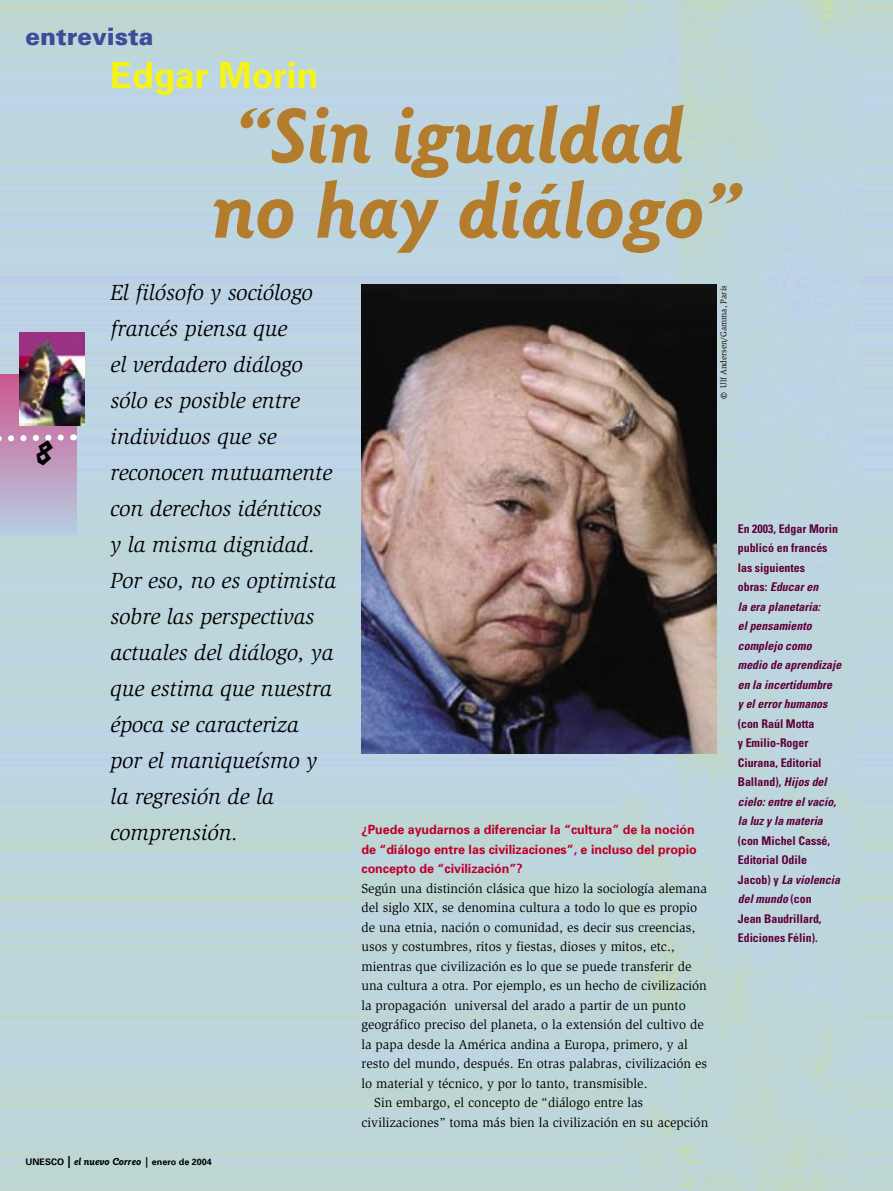
<style>
.page{position:relative;width:893px;height:1191px;background:#fff}
.page>*{position:absolute;margin:0;border:0;box-sizing:border-box;transform-origin:0 0}
.t1{font:italic 700 81px/75px "Goudy Sans";color:#b47d2d}
.t2{font:700 36px "Univers";color:#f7f410}
.t3{font:700 36px "Elektrix";color:#000}
.t4{font:900 24px "Univers";color:#3a4d98}
.t5{font:italic 22.5px/36px "Slimbach";color:#000}
.t6{font:13.5px "Slimbach";color:#000}
.t7{font:700 12.75px/19.5px "Univers";color:#be0027}
.t8{font:700 condensed 12px/19.5px "Univers";color:#5e003a}
.t9{font:italic 700 condensed 12px/19.5px "Univers";color:#5e003a}
.t10{font:700 9px "Univers";color:#000}
.t11{font:8.85px "Slimbach";color:#000;scale:.95 1}
.s1{font-size:13.5px}
.s2{font-style:normal}
.s3{font-style:italic}
.s4{font-size:12px}
.s5{font-family:"Goudy Sans";font-style:italic;font-size:10.5px}
</style>
<div class="page">
<img style="left:0;top:0;width:892px;height:1191px">
<div style="left:0;top:374px;width:77px;height:160px;background:linear-gradient(to bottom,#cd5590,#b7cce2)"></div>
<img style="left:20px;top:332px;width:65px;height:93px">
<svg style="left:0;top:431px;width:79px;height:14px"></svg>
<hr style="left:892px;top:0;width:1px;height:1191px;background:#b7cee3">
<img style="left:361px;top:285px;width:355px;height:468px">
<h3 class="t4" style="left:26px;top:21px;width:129px">entrevista</h3>
<h2 class="t3" style="left:36px;top:431px;width:19px">8</h2>
<h2 class="t2" style="left:111px;top:54px;width:209px">Edgar Morin</h2>
<h1 class="t1" style="left:212px;top:99px;width:530px">“Sin igualdad no hay diálogo”</h1>
<p class="t11" style="left:719px;top:399px;width:121px;rotate:-90deg"><span class="s1">©</span> Ulf Andersen/Gamma, París</p>
<p class="t5" style="left:111px;top:274px;width:227px">El filósofo y sociólogo francés piensa que<br>el verdadero diálogo sólo es posible entre individuos que se reconocen mutuamente con derechos idénticos y la misma dignidad.<br>Por eso, no es optimista sobre las perspectivas actuales del diálogo, ya que estima que nuestra época se caracteriza<br>por el maniqueísmo y la regresión de la comprensión.</p>
<p class="t9" style="left:738px;top:518px;width:105px"><span class="s2">En 2003, Edgar Morin publicó en francés las siguientes<br>obras:</span> Educar en<br>la era planetaria:<br>el pensamiento complejo como medio de aprendizaje en la incertidumbre<br>y el error humanos</p>
<p class="t8" style="left:738px;top:713px;width:100px">(con Raúl Motta<br>y Emilio-Roger<br>Ciurana, Editorial<br>Balland), <span class="s3">Hijos del cielo: entre el vacío, la luz y la materia</span></p>
<p class="t8" style="left:738px;top:830px;width:104px">(con Michel Cassé,<br>Editorial Odile<br>Jacob) y <span class="s3">La violencia del mundo</span> (con<br>Jean Baudrillard,<br>Ediciones Félin).</p>
<p class="t7" style="left:361px;top:820px;width:337px">¿Puede ayudarnos a diferenciar la “cultura” de la noción de “diálogo entre las civilizaciones”, e incluso del propio concepto de “civilización”?</p>
<p class="t6" style="left:361px;top:880px;width:347px">Según una distinción clásica que hizo la sociología alemana</p>
<p class="t6" style="left:361px;top:900px;width:337px">del siglo XIX, se denomina cultura a todo lo que es propio</p>
<p class="t6" style="left:361px;top:919px;width:335px">de una etnia, nación o comunidad, es decir sus creencias,</p>
<p class="t6" style="left:361px;top:939px;width:315px">usos y costumbres, ritos y fiestas, dioses y mitos, etc.,</p>
<p class="t6" style="left:361px;top:958px;width:331px">mientras que civilización es lo que se puede transferir de</p>
<p class="t6" style="left:361px;top:978px;width:347px">una cultura a otra. Por ejemplo, es un hecho de civilización</p>
<p class="t6" style="left:361px;top:997px;width:326px">la propagación universal del arado a partir de un punto</p>
<p class="t6" style="left:361px;top:1017px;width:344px">geográfico preciso del planeta, o la extensión del cultivo de</p>
<p class="t6" style="left:361px;top:1036px;width:328px">la papa desde la América andina a Europa, primero, y al</p>
<p class="t6" style="left:361px;top:1056px;width:347px">resto del mundo, después. En otras palabras, civilización es</p>
<p class="t6" style="left:361px;top:1075px;width:288px">lo material y técnico, y por lo tanto, transmisible.</p>
<p class="t6" style="left:374px;top:1095px;width:271px">Sin embargo, el concepto de “diálogo entre las</p>
<p class="t6" style="left:361px;top:1114px;width:348px">civilizaciones” toma más bien la civilización en su acepción</p>
<p class="t10" style="left:26px;top:1156px;width:188px">UNESCO <span class="s4">|</span> <span class="s5">el nuevo Correo |</span> enero de 2004</p>
</div>
